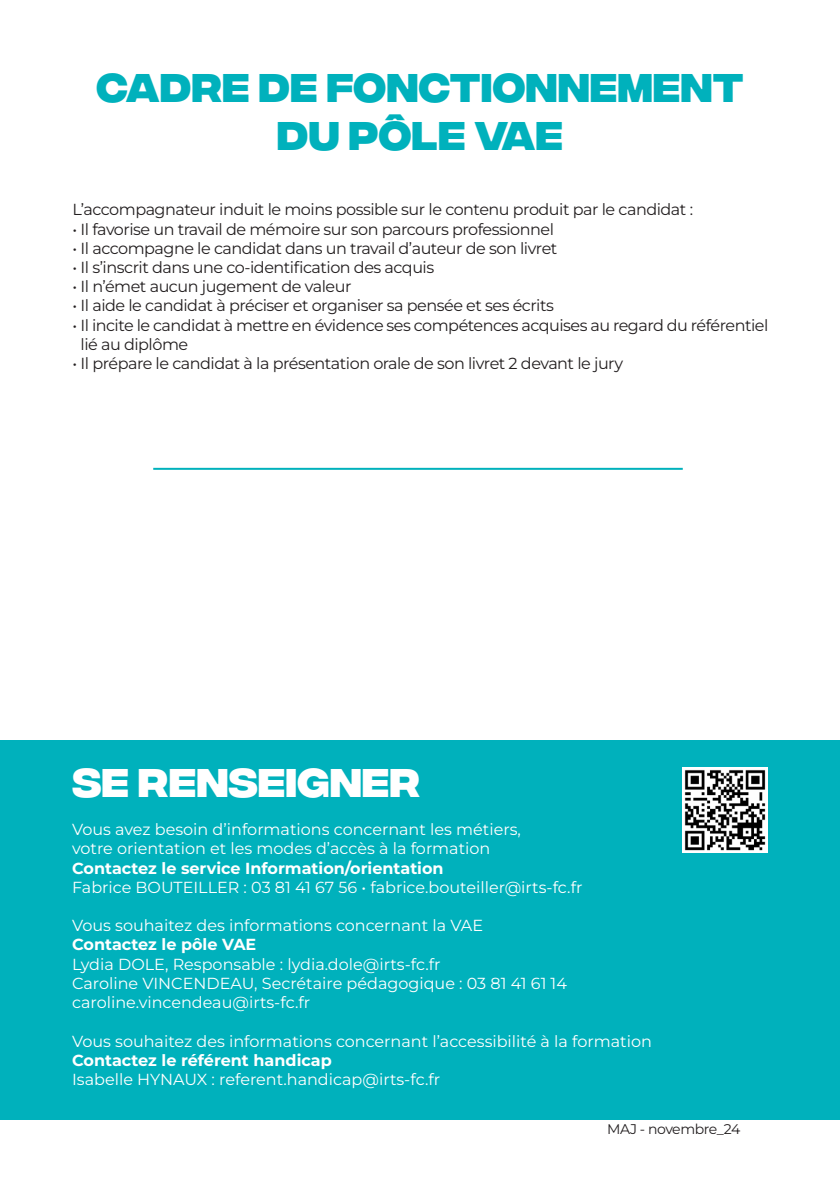
<style>
.page{position:relative;width:840px;height:1191px;background:#fff}
.page>*{position:absolute;margin:0;border:0;box-sizing:border-box;transform-origin:0 0}
.t1{font:700 40px/48px "Integral CF";color:#00b1bc;text-align:center}
.t2{font:700 40px "Integral CF";color:#fff}
.t3{font:16px/19.2px "Montserrat";letter-spacing:-.03em;color:#231f20}
.t4{font:16px "Montserrat";color:#fff}
.t5{font:700 16px "Montserrat";color:#fff}
.t6{font:14px "Montserrat";letter-spacing:-.03em;color:#231f20}
</style>
<div class="page">
<div style="left:0;top:740px;width:839px;height:380px;background:#00b1bc"></div>
<img style="left:682px;top:767px;width:85px;height:85px">
<hr style="left:153px;top:468px;width:529px;height:2px;background:#00b1bc">
<p class="t1" style="left:96px;top:67px;width:649px">CADRE DE FONCTIONNEMENT<br>DU PÔLE VAE</p>
<p class="t3" style="left:72px;top:199px;width:621px">L’accompagnateur induit le moins possible sur le contenu produit par le candidat :</p>
<p class="t3" style="left:72px;top:219px;width:482px">• Il favorise un travail de mémoire sur son parcours professionnel</p>
<p class="t3" style="left:72px;top:238px;width:486px">• Il accompagne le candidat dans un travail d’auteur de son livret</p>
<p class="t3" style="left:72px;top:257px;width:363px">• Il s’inscrit dans une co-identification des acquis</p>
<p class="t3" style="left:72px;top:276px;width:280px">• Il n’émet aucun jugement de valeur</p>
<p class="t3" style="left:72px;top:295px;width:482px">• Il aide le candidat à préciser et organiser sa pensée et ses écrits</p>
<p class="t3" style="left:80px;top:315px;width:689px;text-indent:-8px">• Il incite le candidat à mettre en évidence ses compétences acquises au regard du référentiel lié au diplôme</p>
<p class="t3" style="left:72px;top:353px;width:552px">• Il prépare le candidat à la présentation orale de son livret 2 devant le jury</p>
<p class="t2" style="left:72px;top:760px;width:349px">SE RENSEIGNER</p>
<p class="t4" style="left:72px;top:818px;width:450px">Vous avez besoin d’informations concernant les métiers,</p>
<p class="t4" style="left:72px;top:837px;width:419px">votre orientation et les modes d’accès à la formation</p>
<p class="t5" style="left:72px;top:856px;width:373px">Contactez le service Information/orientation</p>
<p class="t4" style="left:72px;top:876px;width:511px">Fabrice BOUTEILLER : 03 81 41 67 56 • fabrice.bouteiller@irts-fc.fr</p>
<p class="t4" style="left:72px;top:914px;width:412px">Vous souhaitez des informations concernant la VAE</p>
<p class="t5" style="left:72px;top:933px;width:186px">Contactez le pôle VAE</p>
<p class="t4" style="left:72px;top:953px;width:370px">Lydia DOLE, Responsable : lydia.dole@irts-fc.fr</p>
<p class="t4" style="left:72px;top:972px;width:496px">Caroline VINCENDEAU, Secrétaire pédagogique : 03 81 41 61 14</p>
<p class="t4" style="left:72px;top:991px;width:239px">caroline.vincendeau@irts-fc.fr</p>
<p class="t4" style="left:72px;top:1029px;width:581px">Vous souhaitez des informations concernant l’accessibilité à la formation</p>
<p class="t5" style="left:72px;top:1048px;width:261px">Contactez le référent handicap</p>
<p class="t4" style="left:72px;top:1068px;width:369px">Isabelle HYNAUX : referent.handicap@irts-fc.fr</p>
<p class="t6" style="left:607px;top:1119px;width:134px">MAJ - novembre_24</p>
</div>
